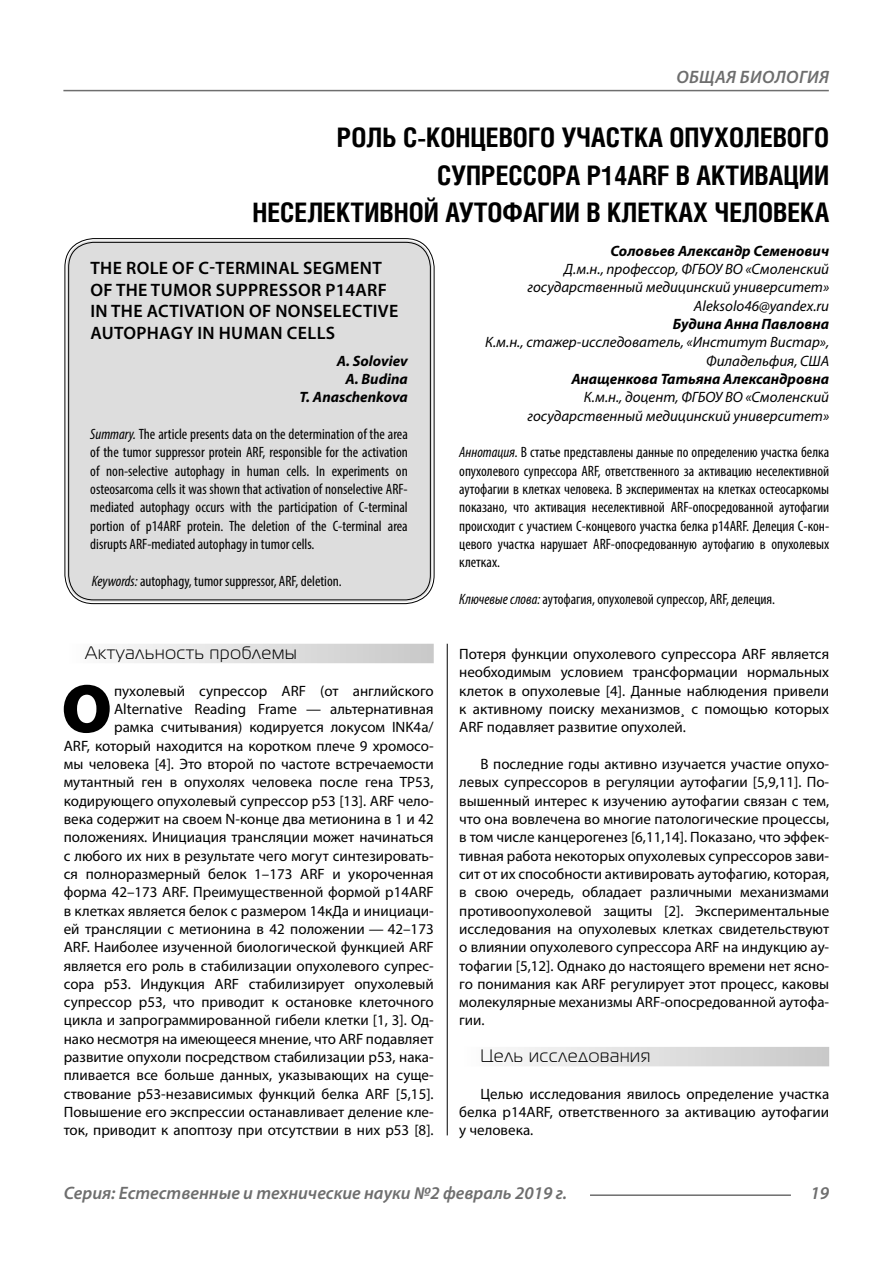
<style>
.page{position:relative;width:893px;height:1263px;background:#fff}
.page>*{position:absolute;margin:0;border:0;box-sizing:border-box;transform-origin:0 0}
.Bukvica{font:900 69.3px "Myriad Pro";color:#000}
.Header{font:700 27px/37.5px "Helios Cond";color:#000;text-align:right}
.Header-eng{font:600 18px/21.6px "Myriad Pro";letter-spacing:.02em;color:#000}
.t1{font:italic 600 18px "Myriad Pro";color:#6e6e6e}
.Subheader{font:18px "Magistral C";letter-spacing:.05em;color:#000}
.t2{font:italic 600 18px "Myriad Pro";letter-spacing:.02em;color:#6e6e6e}
.Bukvica-2{font:15px/18.3px "Myriad Pro";color:#000;text-align:right}
.Normal{font:15px/18.3px "Myriad Pro";color:#000;text-align:justify}
.Annotation-rus{font:condensed 15px/18.3px "Myriad Pro";color:#000;text-align:justify}
.Annotation-eng{font:condensed 15px/18.3px "Myriad Pro";color:#000;text-align:justify}
.Author-doc{font:italic 15px/18.3px "Myriad Pro";color:#000;text-align:right}
.Author{font:italic 700 15px "Myriad Pro";color:#000}
.Author-eng{font:italic 700 15px "Myriad Pro";color:#000}
.Author-email{font:italic 15px "Myriad Pro";color:#000}
.s1{font-style:italic}
</style>
<div class="page">
<hr style="left:447px;top:128px;width:1px;height:1007px;background:#000">
<div style="left:43px;top:0;width:786px;height:644px;background:#fff"></div>
<div style="left:64px;top:644px;width:370px;height:19px;background:linear-gradient(to right,#fdfdfd,#c8c8c8)"></div>
<div style="left:459px;top:1047px;width:370px;height:19px;background:linear-gradient(to right,#fdfdfd,#c8c8c8)"></div>
<div style="left:67px;top:240px;width:365px;height:362px;background:#ddd;border-radius:27px"></div>
<hr style="left:590px;top:1194px;width:201px;height:2px;background:#6e6e6e">
<hr style="left:63px;top:90px;width:766px;height:1px;background:#6e6e6e">
<p class="t2" style="left:676px;top:66px;width:154px">ОБЩАЯ БИОЛОГИЯ</p>
<p class="Header" style="left:253px;top:118px;width:578px">РОЛЬ С-КОНЦЕВОГО УЧАСТКА ОПУХОЛЕВОГО<br>СУПРЕССОРА Р14ARF В АКТИВАЦИИ<br>НЕСЕЛЕКТИВНОЙ АУТОФАГИИ В КЛЕТКАХ ЧЕЛОВЕКА</p>
<p class="Author" style="left:610px;top:241px;width:220px">Соловьев Александр Семенович</p>
<p class="Author-doc" style="left:528px;top:260px;width:303px">Д.м.н., профессор, ФГБОУ ВО «Смоленский государственный медицинский университет»</p>
<p class="Author-email" style="left:694px;top:296px;width:137px">Aleksolo46@yandex.ru</p>
<p class="Author" style="left:673px;top:314px;width:158px">Будина Анна Павловна</p>
<p class="Author-doc" style="left:485px;top:333px;width:346px">К.м.н., стажер-исследователь, «Институт Вистар»,<br>Филадельфия, США</p>
<p class="Author" style="left:571px;top:369px;width:259px">Анащенкова Татьяна Александровна</p>
<p class="Author-doc" style="left:528px;top:388px;width:303px">К.м.н., доцент, ФГБОУ ВО «Смоленский государственный медицинский университет»</p>
<p class="Annotation-rus" style="left:459px;top:443px;width:371px"><span class="s1">Аннотация.</span> В статье представлены данные по определению участка белка опухолевого супрессора ARF, ответственного за активацию неселективной аутофагии в клетках человека. В экспериментах на клетках остеосаркомы показано, что активация неселективной ARF-опосредованной аутофагии происходит с участием С-концевого участка белка p14ARF. Делеция С-кон&shy;цевого участка нарушает ARF-опосредованную аутофагию в опухолевых клетках.</p>
<p class="Annotation-rus" style="left:459px;top:590px;width:317px"><span class="s1">Ключевые слова:</span> аутофагия, опухолевой супрессор, ARF, делеция.</p>
<p class="Subheader" style="left:85px;top:643px;width:213px">Актуальность проблемы</p>
<p class="Bukvica" style="left:61px;top:663px;width:52px">О</p>
<p class="Header-eng" style="left:90px;top:257px;width:309px">THE ROLE OF C-TERMINAL SEGMENT<br>OF THE TUMOR SUPPRESSOR Р14ARF<br>IN THE ACTIVATION OF NONSELECTIVE<br>AUTOPHAGY IN HUMAN CELLS</p>
<p class="Author-eng" style="left:337px;top:351px;width:73px">A. Soloviev</p>
<p class="Author-eng" style="left:346px;top:369px;width:64px">A. Budina</p>
<p class="Author-eng" style="left:299px;top:388px;width:110px">T. Anaschenkova</p>
<p class="Annotation-eng" style="left:90px;top:425px;width:319px"><span class="s1">Summary.</span> The article presents data on the determination of the area of the tumor suppressor protein ARF, responsible for the activation of non-selective autophagy in human cells. In experiments on osteosarcoma cells it was shown that activation of nonselective ARF&shy;mediated autophagy occurs with the participation of C-terminal portion of p14ARF protein. The deletion of the C-terminal area disrupts ARF-mediated autophagy in tumor cells.</p>
<p class="Annotation-eng" style="left:92px;top:571px;width:252px"><span class="s1">Keywords:</span> autophagy, tumor suppressor, ARF, deletion.</p>
<p class="Bukvica-2" style="left:459px;top:644px;width:371px;text-align:justify">Потеря функции опухолевого супрессора ARF является необходимым условием трансформации нормальных клеток в опухолевые [4]. Данные наблюдения привели к активному поиску механизмов¸ с помощью которых ARF подавляет развитие опухолей.</p>
<p class="Normal" style="left:459px;top:754px;width:371px;text-indent:21px">В последние годы активно изучается участие опухо&shy;левых супрессоров в регуляции аутофагии [5,9,11]. По&shy;вышенный интерес к изучению аутофагии связан с тем, что она вовлечена во многие патологические процессы, в том числе канцерогенез [6,11,14]. Показано, что эффек&shy;тивная работа некоторых опухолевых супрессоров зави&shy;сит от их способности активировать аутофагию, которая, в свою очередь, обладает различными механизмами противоопухолевой защиты [2]. Экспериментальные исследования на опухолевых клетках свидетельствуют о влиянии опухолевого супрессора ARF на индукцию ау&shy;тофагии [5,12]. Однако до настоящего времени нет ясно&shy;го понимания как ARF регулирует этот процесс, каковы молекулярные механизмы ARF-опосредованной аутофа&shy;гии.</p>
<p class="Subheader" style="left:480px;top:1046px;width:171px">Цель исследования</p>
<p class="Normal" style="left:459px;top:1084px;width:371px;text-indent:21px">Целью исследования явилось определение участка белка р14ARF, ответственного за активацию аутофагии у человека.</p>
<p class="Bukvica-2" style="left:64px;top:681px;width:371px">пухолевый супрессор ARF (от английского Alternative Reading Frame — альтернативная<br>рамка считывания) кодируется локусом INK4a/<br>ARF, который находится на коротком плече 9 хромосо&shy;мы человека [4]. Это второй по частоте встречаемости мутантный ген в опухолях человека после гена TР53, кодирующего опухолевый супрессор p53 [13]. АRF чело&shy;века содержит на своем N-конце два метионина в 1 и 42 положениях. Инициация трансляции может начинаться с любого их них в результате чего могут синтезировать&shy;ся полноразмерный белок 1–173 ARF и укороченная форма 42–173 ARF. Преимущественной формой р14ARF в клетках является белок с размером 14кДа и инициаци&shy;ей трансляции с метионина в 42 положении — 42–173<br>ARF. Наиболее изученной биологической функцией АRF является его роль в стабилизации опухолевого супрес&shy;сора р53. Индукция АRF стабилизирует опухолевый супрессор р53, что приводит к остановке клеточного цикла и запрограммированной гибели клетки [1, 3]. Од&shy;нако несмотря на имеющееся мнение, что ARF подавляет развитие опухоли посредством стабилизации p53, нака&shy;пливается все больше данных, указывающих на суще&shy;ствование p53-независимых функций белка ARF [5,15].<br>Повышение его экспрессии останавливает деление кле&shy;ток, приводит к апоптозу при отсутствии в них р53 [8].</p>
<p class="t1" style="left:64px;top:1182px;width:505px">Серия: Естественные и технические науки №2 февраль 2019 г.</p>
<p class="t1" style="left:810px;top:1182px;width:20px">19</p>
</div>
